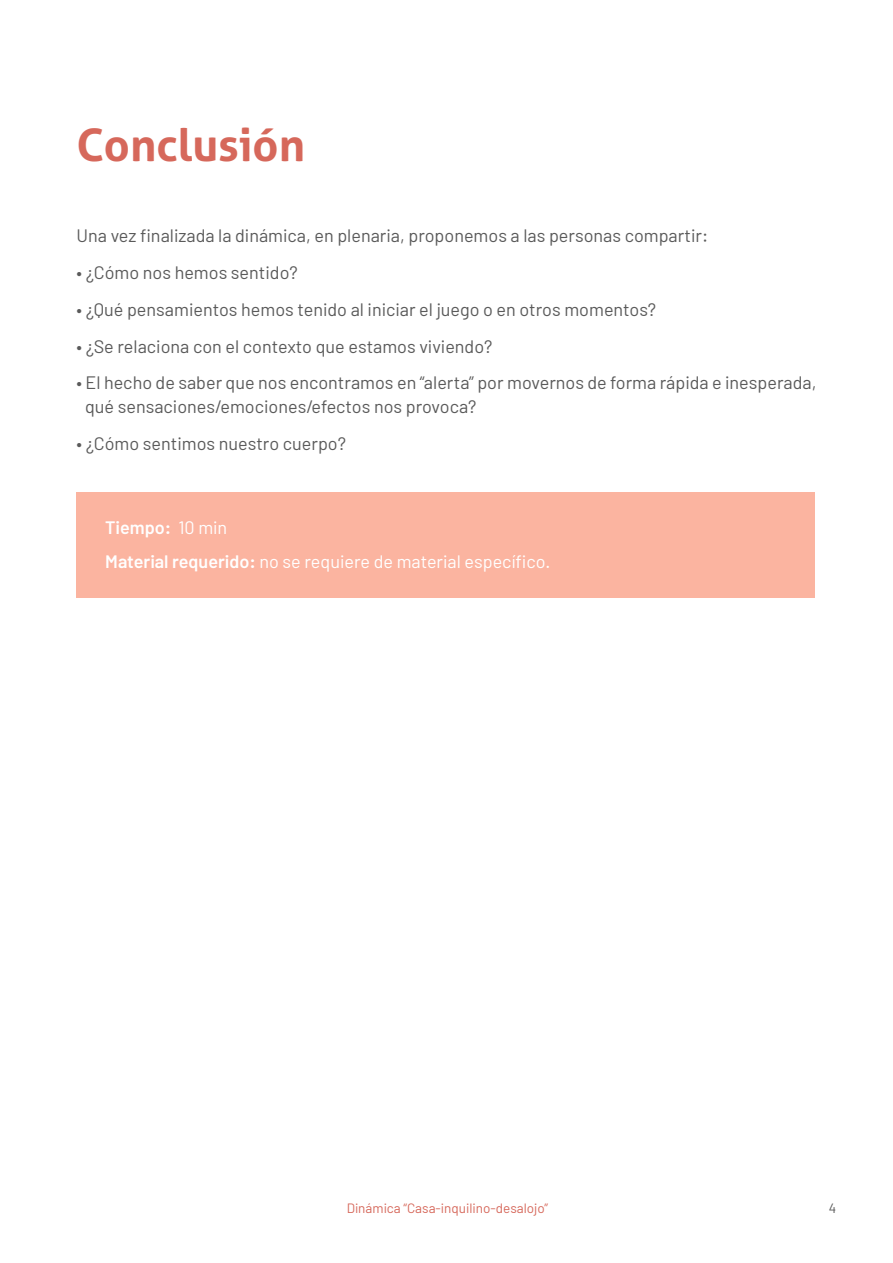
<style>
.page{position:relative;width:893px;height:1263px;background:#fff}
.page>*{position:absolute;margin:0;border:0;box-sizing:border-box;transform-origin:0 0}
.t1{font:700 45px "Aller";color:#d6685b}
.t2{font:18px/24px "Barlow";color:#5a5a5a}
.t3{font:18px/34.3px "Barlow";color:#fff}
.t4{font:13.5px "Barlow";color:#d6685b}
.t5{font:13.5px "Barlow";color:#5a5a5a}
.s1{font-weight:600}
</style>
<div class="page">
<div style="left:76px;top:492px;width:739px;height:105px;background:#fbb4a0"></div>
<h1 class="t1" style="left:77px;top:117px;width:230px">Conclusión</h1>
<p class="t2" style="left:77px;top:223px;width:633px">Una vez finalizada la dinámica, en plenaria, proponemos a las personas compartir:</p>
<p class="t2" style="left:77px;top:260px;width:223px">• ¿Cómo nos hemos sentido?</p>
<p class="t2" style="left:77px;top:297px;width:581px">• ¿Qué pensamientos hemos tenido al iniciar el juego o en otros momentos?</p>
<p class="t2" style="left:77px;top:334px;width:417px">• ¿Se relaciona con el contexto que estamos viviendo?</p>
<p class="t2" style="left:85px;top:370px;width:733px;text-indent:-8px">• El hecho de saber que nos encontramos en “alerta” por movernos de forma rápida e inesperada, qué sensaciones/emociones/efectos nos provoca?</p>
<p class="t2" style="left:77px;top:431px;width:271px">• ¿Cómo sentimos nuestro cuerpo?</p>
<p class="t3" style="left:105px;top:509px;width:447px"><span class="s1">Tiempo:</span> 10 min<br><span class="s1">Material requerido:</span> no se requiere de material específico.</p>
<p class="t4" style="left:347px;top:1199px;width:203px">Dinámica “Casa-inquilino-desalojo”</p>
<p class="t5" style="left:829px;top:1199px;width:9px">4</p>
</div>
